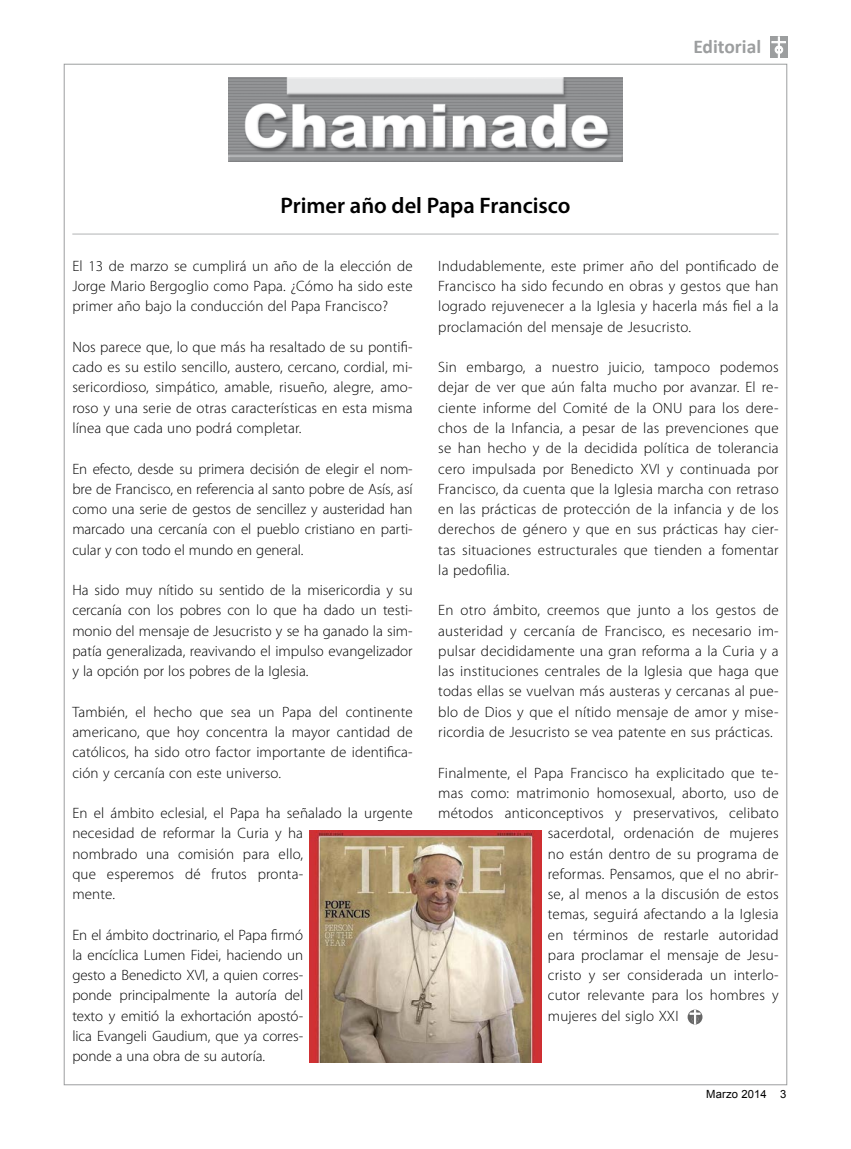
<style>
.page{position:relative;width:851px;height:1149px;background:#fff}
.page>*{position:absolute;margin:0;border:0;box-sizing:border-box;transform-origin:0 0}
.t1{font:600 22.5px "Myriad Pro";color:#000}
.t2{font:700 19.5px "Calibri";color:#9c9e9f}
.t3{font:300 15px/20.2px "Myriad Pro";letter-spacing:.015em;color:#000;text-align:justify}
.t4{font:11.25px "Arial";letter-spacing:.01em;color:#000}
</style>
<div class="page">
<svg style="left:770px;top:37px;width:17px;height:21px"></svg>
<svg style="left:771px;top:37px;width:14px;height:21px"></svg>
<hr style="left:72px;top:233px;width:706px;height:1px;background:#b1b3b4">
<svg style="left:687px;top:1009px;width:15px;height:15px"></svg>
<svg style="left:689px;top:1009px;width:11px;height:15px"></svg>
<img style="left:229px;top:78px;width:393px;height:84px">
<img style="left:309px;top:830px;width:232px;height:231px">
<h1 class="t1" style="left:280px;top:191px;width:291px">Primer año del Papa Francisco</h1>
<h2 class="t2" style="left:693px;top:34px;width:69px">Editorial</h2>
<p class="t3" style="left:72px;top:256px;width:342px">El 13 de marzo se cumplirá un año de la elección de Jorge Mario Bergoglio como Papa. ¿Cómo ha sido este primer año bajo la conducción del Papa Francisco?</p>
<p class="t3" style="left:72px;top:337px;width:342px">Nos parece que, lo que más ha resaltado de su pontifi&shy;cado es su estilo sencillo, austero, cercano, cordial, mi&shy;sericordioso, simpático, amable, risueño, alegre, amo&shy;roso y una serie de otras características en esta misma línea que cada uno podrá completar.</p>
<p class="t3" style="left:72px;top:458px;width:342px">En efecto, desde su primera decisión de elegir el nom&shy;bre de Francisco, en referencia al santo pobre de Asís, así como una serie de gestos de sencillez y austeridad han marcado una cercanía con el pueblo cristiano en parti&shy;cular y con todo el mundo en general.</p>
<p class="t3" style="left:72px;top:580px;width:342px">Ha sido muy nítido su sentido de la misericordia y su cercanía con los pobres con lo que ha dado un testi&shy;monio del mensaje de Jesucristo y se ha ganado la sim&shy;patía generalizada, reavivando el impulso evangelizador y la opción por los pobres de la Iglesia.</p>
<p class="t3" style="left:72px;top:701px;width:342px">También, el hecho que sea un Papa del continente americano, que hoy concentra la mayor cantidad de católicos, ha sido otro factor importante de identifica&shy;ción y cercanía con este universo.</p>
<p class="t3" style="left:72px;top:802px;width:342px;text-align:left">En el ámbito eclesial, el Papa ha señalado la urgente necesidad de reformar la Curia y ha<br>nombrado una comisión para ello,<br>que esperemos dé frutos pronta-<br>mente.</p>
<p class="t3" style="left:72px;top:924px;width:232px">En el ámbito doctrinario, el Papa firmó la encíclica Lumen Fidei, haciendo un gesto a Benedicto XVI, a quien corres&shy;ponde principalmente la autoría del texto y emitió la exhortación apostó&shy;lica Evangeli Gaudium, que ya corres&shy;ponde a una obra de su autoría.</p>
<p class="t3" style="left:438px;top:256px;width:342px">Indudablemente, este primer año del pontificado de Francisco ha sido fecundo en obras y gestos que han logrado rejuvenecer a la Iglesia y hacerla más fiel a la proclamación del mensaje de Jesucristo.</p>
<p class="t3" style="left:438px;top:357px;width:342px">Sin embargo, a nuestro juicio, tampoco podemos dejar de ver que aún falta mucho por avanzar. El re&shy;ciente informe del Comité de la ONU para los dere&shy;chos de la Infancia, a pesar de las prevenciones que se han hecho y de la decidida política de tolerancia cero impulsada por Benedicto XVI y continuada por Francisco, da cuenta que la Iglesia marcha con retraso en las prácticas de protección de la infancia y de los derechos de género y que en sus prácticas hay cier&shy;tas situaciones estructurales que tienden a fomentar la pedofilia.</p>
<p class="t3" style="left:438px;top:600px;width:342px">En otro ámbito, creemos que junto a los gestos de austeridad y cercanía de Francisco, es necesario im&shy;pulsar decididamente una gran reforma a la Curia y a las instituciones centrales de la Iglesia que haga que todas ellas se vuelvan más austeras y cercanas al pue&shy;blo de Dios y que el nítido mensaje de amor y mise&shy;ricordia de Jesucristo se vea patente en sus prácticas.</p>
<p class="t3" style="left:438px;top:762px;width:342px">Finalmente, el Papa Francisco ha explicitado que te-</p>
<p class="t3" style="left:438px;top:782px;width:342px">mas como: matrimonio homosexual, aborto, uso de</p>
<p class="t3" style="left:438px;top:802px;width:342px">métodos anticonceptivos y preservativos, celibato</p>
<p class="t3" style="left:547px;top:823px;width:232px">sacerdotal, ordenación de mujeres</p>
<p class="t3" style="left:547px;top:843px;width:232px">no están dentro de su programa de</p>
<p class="t3" style="left:547px;top:863px;width:232px">reformas. Pensamos, que el no abrir-</p>
<p class="t3" style="left:547px;top:883px;width:232px">se, al menos a la discusión de estos</p>
<p class="t3" style="left:547px;top:904px;width:232px">temas, seguirá afectando a la Iglesia</p>
<p class="t3" style="left:547px;top:924px;width:232px">en términos de restarle autoridad</p>
<p class="t3" style="left:547px;top:944px;width:232px">para proclamar el mensaje de Jesu-</p>
<p class="t3" style="left:547px;top:964px;width:232px">cristo y ser considerada un interlo-</p>
<p class="t3" style="left:547px;top:985px;width:232px">cutor relevante para los hombres y</p>
<p class="t3" style="left:547px;top:1005px;width:132px">mujeres del siglo XXI</p>
<p class="t4" style="left:706px;top:1086px;width:82px">Marzo 2014 3</p>
</div>
